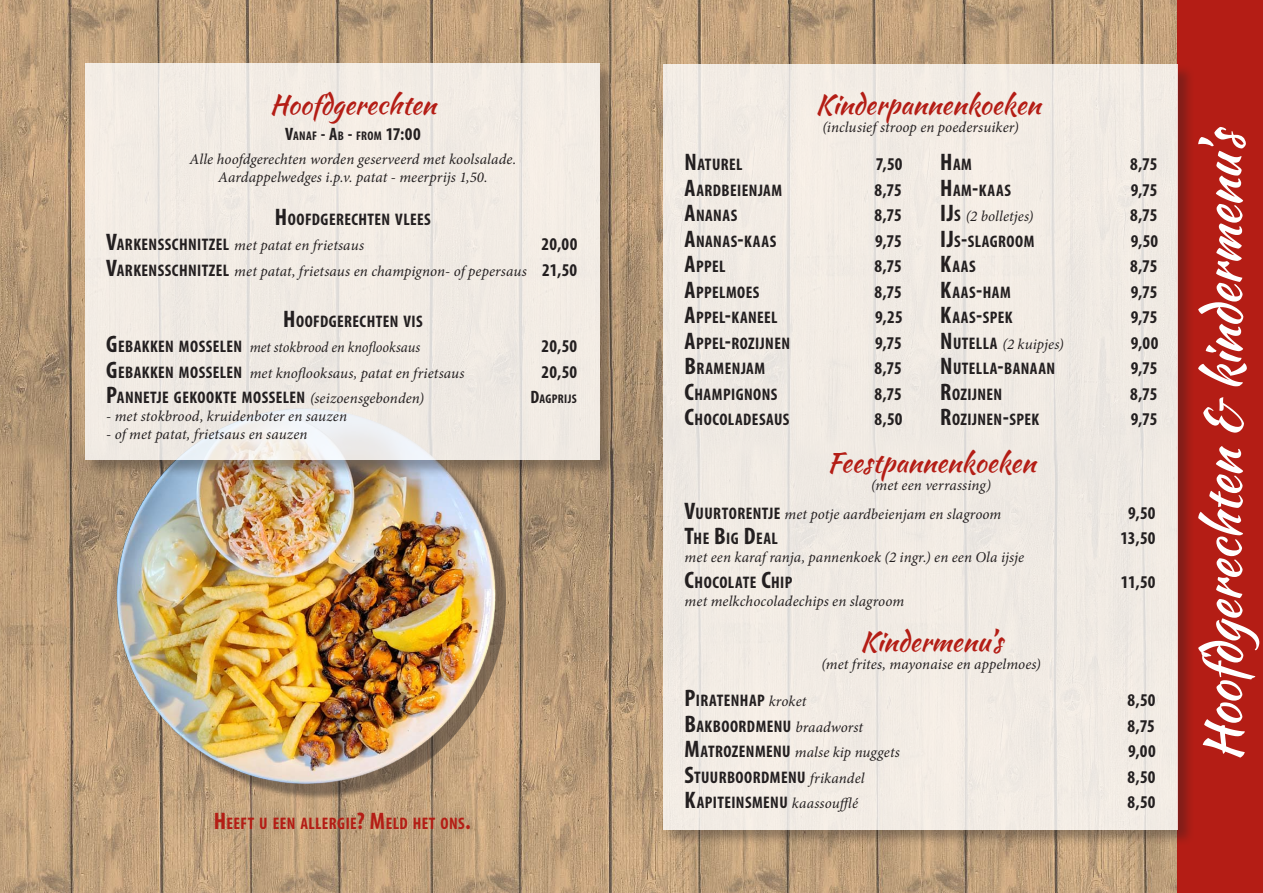
<style>
.page{position:relative;width:1263px;height:893px;background:#fff}
.page>*{position:absolute;margin:0;border:0;box-sizing:border-box;transform-origin:0 0}
.t1{font:51px "Kaushan Script";color:#fff}
.t2{font:27px "Kaushan Script";letter-spacing:-.005em;color:#b41d15}
.t3{font:700 condensed 18px "Myriad Pro";letter-spacing:-.01em;color:#231f20}
.t4{font:700 condensed 18px "Myriad Pro";color:#231f20}
.t5{font:700 condensed 16.8px "Myriad Pro";letter-spacing:.025em;color:#231f20}
.t6{font:700 condensed 16.8px "Myriad Pro";letter-spacing:.025em;color:#b41d15}
.t7{font:italic 15px/18px "Minion Pro";letter-spacing:.005em;color:#231f20;text-align:center}
.t8{font:italic 15px "Minion Pro";letter-spacing:.005em;color:#231f20;scale:.95 1}
.t9{font:700 condensed 12.6px "Myriad Pro";letter-spacing:.025em;color:#231f20}
.s1{font-size:12.6px}
.s2{font-size:24px}
.s3{font-family:"Myriad Pro";font-weight:700;font-style:normal;font-stretch:condensed;font-size:24px}
.s4{font-family:"Myriad Pro";font-weight:700;font-style:normal;font-stretch:condensed;font-size:16.8px}
.s5{font-family:"Myriad Pro";font-weight:700;font-style:normal;font-stretch:condensed;font-size:18px}
.s6{font-family:"Minion Pro";font-weight:400;font-style:italic;font-stretch:normal;font-size:15px}
.s7{font-size:18px}
</style>
<div class="page">
<img style="left:0;top:0;width:1178px;height:893px">
<div style="left:1178px;top:0;width:85px;height:893px;background:#b41d15"></div>
<img style="left:85px;top:477px;width:421px;height:331px">
<div style="left:85px;top:63px;width:532px;height:414px;background:#231f20;opacity:.45"></div>
<div style="left:85px;top:64px;width:515px;height:396px;background:#f1ebe4"></div>
<div style="left:663px;top:63px;width:532px;height:784px;background:#231f20;opacity:.45"></div>
<div style="left:663px;top:64px;width:515px;height:765px;background:#f1ebe4"></div>
<h2 class="t2" style="left:270px;top:85px;width:168px">Hoofdgerechten</h2>
<p class="t4" style="left:285px;top:124px;width:137px">V<span class="s1">ANAF</span> - A<span class="s1">B</span> - <span class="s1">FROM</span> 17:00</p>
<p class="t7" style="left:190px;top:150px;width:328px">Alle hoofdgerechten worden geserveerd met koolsalade.<br>Aardappelwedges i.p.v. patat - meerprijs 1,50.</p>
<p class="t5" style="left:275px;top:210px;width:157px"><span class="s2">H</span> OOFDGERECHTEN VLEES</p>
<p class="t7" style="left:106px;top:236px;width:259px"><span class="s3">V</span><span class="s4">ARKENSSCHNITZEL</span> met patat en frietsaus</p>
<p class="t3" style="left:542px;top:234px;width:37px">20,00</p>
<p class="t7" style="left:106px;top:262px;width:472px"><span class="s3">V</span><span class="s4">ARKENSSCHNITZEL</span> met patat, frietsaus en champignon- of pepersaus <span class="s5">21,50</span></p>
<p class="t5" style="left:283px;top:312px;width:141px"><span class="s2">H</span> OOFDGERECHTEN VIS</p>
<p class="t8" style="left:106px;top:337px;width:332px"><span class="s3">G</span><span class="s4">EBAKKEN MOSSELEN</span> met stokbrood en knoflooksaus</p>
<p class="t3" style="left:542px;top:336px;width:37px">20,50</p>
<p class="t7" style="left:106px;top:364px;width:360px"><span class="s3">G</span><span class="s4">EBAKKEN MOSSELEN</span> met knoflooksaus, patat en frietsaus</p>
<p class="t3" style="left:542px;top:362px;width:37px">20,50</p>
<p class="t5" style="left:106px;top:388px;width:319px"><span class="s2">P</span>ANNETJE GEKOOKTE MOSSELEN <span class="s6">(seizoensgebonden)</span></p>
<p class="t9" style="left:530px;top:392px;width:48px"><span class="s7">D</span>AGPRIJS</p>
<p class="t7" style="left:106px;top:407px;width:242px">- met stokbrood, kruidenboter en sauzen</p>
<p class="t7" style="left:106px;top:425px;width:203px">- of met patat, frietsaus en sauzen</p>
<p class="t6" style="left:214px;top:814px;width:259px"><span class="s2">H</span> EEFT U EEN ALLERGIE<span class="s2">? M</span>ELD HET ONS<span class="s2">.</span></p>
<h2 class="t2" style="left:815px;top:84px;width:227px">Kinderpannenkoeken</h2>
<p class="t7" style="left:822px;top:118px;width:198px">(inclusief stroop en poedersuiker)</p>
<p class="t5" style="left:685px;top:156px;width:58px"><span class="s2">N</span>ATUREL</p>
<p class="t3" style="left:876px;top:154px;width:28px">7,50</p>
<p class="t5" style="left:685px;top:181px;width:99px"><span class="s2">A</span>ARDBEIENJAM</p>
<p class="t3" style="left:874px;top:180px;width:29px">8,75</p>
<p class="t5" style="left:685px;top:207px;width:54px"><span class="s2">A</span>NANAS</p>
<p class="t3" style="left:874px;top:205px;width:29px">8,75</p>
<p class="t5" style="left:685px;top:232px;width:93px"><span class="s2">A</span>NANAS<span class="s2">-</span>KAAS</p>
<p class="t3" style="left:875px;top:231px;width:28px">9,75</p>
<p class="t5" style="left:685px;top:258px;width:41px"><span class="s2">A</span>PPEL</p>
<p class="t3" style="left:874px;top:256px;width:29px">8,75</p>
<p class="t5" style="left:685px;top:283px;width:76px"><span class="s2">A</span>PPELMOES</p>
<p class="t3" style="left:874px;top:282px;width:29px">8,75</p>
<p class="t5" style="left:685px;top:309px;width:93px"><span class="s2">A</span>PPEL<span class="s2">-</span>KANEEL</p>
<p class="t3" style="left:875px;top:307px;width:29px">9,25</p>
<p class="t5" style="left:685px;top:334px;width:107px"><span class="s2">A</span>PPEL<span class="s2">-</span>ROZIJNEN</p>
<p class="t3" style="left:875px;top:333px;width:28px">9,75</p>
<p class="t5" style="left:685px;top:360px;width:82px"><span class="s2">B</span>RAMENJAM</p>
<p class="t3" style="left:874px;top:358px;width:29px">8,75</p>
<p class="t5" style="left:685px;top:385px;width:94px"><span class="s2">C</span>HAMPIGNONS</p>
<p class="t3" style="left:874px;top:384px;width:29px">8,75</p>
<p class="t5" style="left:685px;top:411px;width:106px"><span class="s2">C</span>HOCOLADESAUS</p>
<p class="t3" style="left:874px;top:409px;width:30px">8,50</p>
<p class="t5" style="left:940px;top:156px;width:33px"><span class="s2">H</span>AM</p>
<p class="t3" style="left:1130px;top:154px;width:29px">8,75</p>
<p class="t5" style="left:940px;top:181px;width:72px"><span class="s2">H</span>AM<span class="s2">-</span>KAAS</p>
<p class="t3" style="left:1131px;top:180px;width:28px">9,75</p>
<p class="t7" style="left:940px;top:208px;width:95px"><span class="s3">IJ</span> <span class="s4">S</span> (2 bolletjes)</p>
<p class="t3" style="left:1130px;top:205px;width:29px">8,75</p>
<p class="t5" style="left:940px;top:232px;width:96px"><span class="s2">IJ</span>S<span class="s2">-</span>SLAGROOM</p>
<p class="t3" style="left:1131px;top:231px;width:29px">9,50</p>
<p class="t5" style="left:940px;top:258px;width:37px"><span class="s2">K</span>AAS</p>
<p class="t3" style="left:1130px;top:256px;width:29px">8,75</p>
<p class="t5" style="left:940px;top:283px;width:72px"><span class="s2">K</span>AAS<span class="s2">-</span>HAM</p>
<p class="t3" style="left:1131px;top:282px;width:28px">9,75</p>
<p class="t5" style="left:940px;top:309px;width:73px"><span class="s2">K</span>AAS<span class="s2">-</span>SPEK</p>
<p class="t3" style="left:1131px;top:307px;width:28px">9,75</p>
<p class="t7" style="left:940px;top:335px;width:125px"><span class="s3">N</span> <span class="s4">UTELLA</span> (2 kuipjes)</p>
<p class="t3" style="left:1131px;top:333px;width:29px">9,00</p>
<p class="t5" style="left:940px;top:360px;width:116px"><span class="s2">N</span> UTELLA<span class="s2">-</span>BANAAN</p>
<p class="t3" style="left:1131px;top:358px;width:28px">9,75</p>
<p class="t5" style="left:940px;top:385px;width:64px"><span class="s2">R</span>OZIJNEN</p>
<p class="t3" style="left:1130px;top:384px;width:29px">8,75</p>
<p class="t5" style="left:940px;top:411px;width:99px"><span class="s2">R</span>OZIJNEN<span class="s2">-</span>SPEK</p>
<p class="t3" style="left:1131px;top:409px;width:28px">9,75</p>
<h2 class="t2" style="left:827px;top:443px;width:210px">Feestpannenkoeken</h2>
<p class="t7" style="left:685px;top:471px;width:318px;line-height:28.5px;text-align:left;text-indent:187px">(met een verrassing)<br><span class="s3">V</span><span class="s4">UURTORENTJE</span> met potje aardbeienjam en slagroom</p>
<p class="t3" style="left:1128px;top:503px;width:29px">9,50</p>
<p class="t5" style="left:685px;top:529px;width:93px"><span class="s2">T</span>HE <span class="s2">B</span>IG <span class="s2">D</span>EAL</p>
<p class="t3" style="left:1120px;top:528px;width:37px">13,50</p>
<p class="t7" style="left:685px;top:549px;width:341px">met een karaf ranja, pannenkoek (2 ingr.) en een Ola ijsje</p>
<p class="t5" style="left:685px;top:573px;width:109px"><span class="s2">C</span>HOCOLATE <span class="s2">C</span>HIP</p>
<p class="t3" style="left:1121px;top:572px;width:36px">11,50</p>
<p class="t7" style="left:685px;top:592px;width:221px">met melkchocoladechips en slagroom</p>
<h2 class="t2" style="left:860px;top:622px;width:144px">Kindermenu’s</h2>
<p class="t7" style="left:821px;top:655px;width:221px">(met frites, mayonaise en appelmoes)</p>
<p class="t5" style="left:685px;top:691px;width:123px"><span class="s2">P</span>IRATENHAP <span class="s6">kroket</span></p>
<p class="t3" style="left:1127px;top:690px;width:30px">8,50</p>
<p class="t5" style="left:685px;top:717px;width:180px"><span class="s2">B</span>AKBOORDMENU <span class="s6">braadworst</span></p>
<p class="t3" style="left:1127px;top:716px;width:29px">8,75</p>
<p class="t7" style="left:685px;top:744px;width:217px"><span class="s3">M</span><span class="s4">ATROZENMENU</span> malse kip nuggets</p>
<p class="t3" style="left:1128px;top:741px;width:29px">9,00</p>
<p class="t5" style="left:685px;top:768px;width:181px"><span class="s2">S</span>TUURBOORDMENU <span class="s6">frikandel</span></p>
<p class="t3" style="left:1127px;top:767px;width:30px">8,50</p>
<p class="t5" style="left:685px;top:793px;width:175px"><span class="s2">K</span>APITEINSMENU <span class="s6">kaassoufflé</span></p>
<p class="t3" style="left:1127px;top:792px;width:30px">8,50</p>
<h1 class="t1" style="left:1185px;top:761px;width:636px;rotate:-90deg">Hoofdgerechten &amp; kindermenu’s</h1>
</div>
